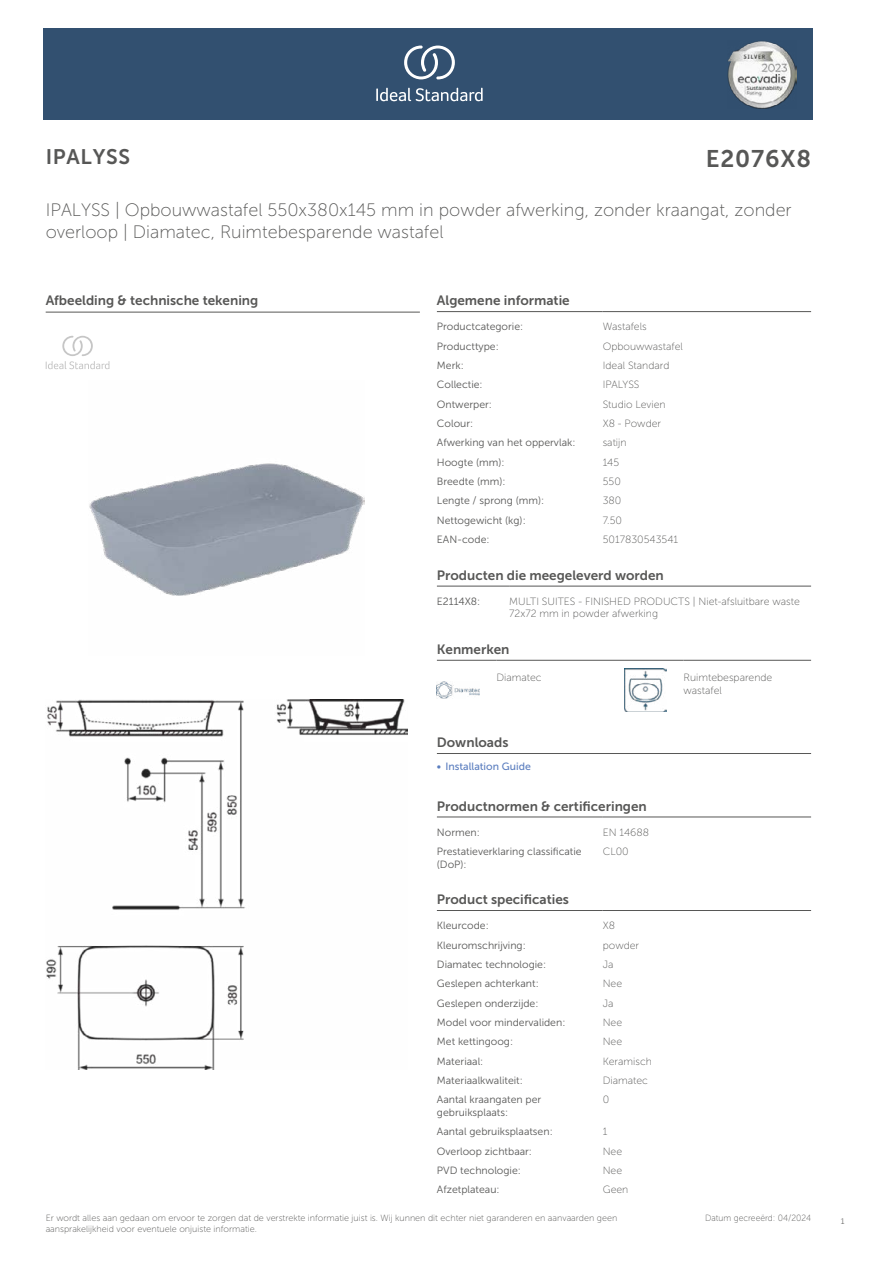
<style>
.page{position:relative;width:893px;height:1263px;background:#fff}
.page>*{position:absolute;margin:0;border:0;box-sizing:border-box;transform-origin:0 0}
.t1{font:24px "Museo Sans 700";letter-spacing:.035em;color:#575756}
.t2{font:21px "Museo Sans 700";letter-spacing:.035em;color:#575756}
.t3{font:18px/21.6px "Museo Sans 100";color:#575756}
.t4{font:13.5px "Museo Sans 700";color:#575756}
.t5{font:10.5px/12.6px "Museo Sans 300";color:#575756}
.t6{font:10.5px/12.6px "Museo Sans 100";color:#575756}
.t7{font:10.5px "Museo Sans 500";color:#5b7ebf}
.t8{font:9px/10.8px "Museo Sans 100";color:#575756}
.t9{font:9px "Museo Sans 100";color:#575756;scale:.95 1}
.t10{font:300 9px "Calibri";color:#575756;scale:.95 1}
</style>
<div class="page">
<div style="left:43px;top:28px;width:770px;height:92px;background:#325070"></div>
<hr style="left:437px;top:311px;width:166px;height:1px;background:#575756">
<hr style="left:603px;top:311px;width:208px;height:1px;background:#575756">
<hr style="left:437px;top:586px;width:72px;height:1px;background:#575756">
<hr style="left:509px;top:586px;width:302px;height:1px;background:#575756">
<hr style="left:437px;top:660px;width:59px;height:1px;background:#575756">
<hr style="left:496px;top:660px;width:128px;height:1px;background:#575756">
<hr style="left:624px;top:660px;width:59px;height:1px;background:#575756">
<hr style="left:683px;top:660px;width:128px;height:1px;background:#575756">
<img style="left:437px;top:682px;width:42px;height:17px">
<img style="left:624px;top:669px;width:42px;height:42px">
<hr style="left:437px;top:753px;width:187px;height:1px;background:#575756">
<hr style="left:624px;top:753px;width:187px;height:1px;background:#575756">
<hr style="left:437px;top:817px;width:166px;height:1px;background:#575756">
<hr style="left:603px;top:817px;width:208px;height:1px;background:#575756">
<hr style="left:437px;top:910px;width:166px;height:1px;background:#575756">
<hr style="left:603px;top:910px;width:208px;height:1px;background:#575756">
<img style="left:46px;top:699px;width:361px;height:370px">
<hr style="left:46px;top:312px;width:374px;height:1px;background:#575756">
<svg style="left:46px;top:336px;width:63px;height:33px"></svg>
<img style="left:89px;top:463px;width:275px;height:133px">
<svg style="left:376px;top:88px;width:107px;height:13px"></svg>
<svg style="left:404px;top:46px;width:51px;height:33px"></svg>
<img style="left:728px;top:41px;width:68px;height:68px">
<h2 class="t2" style="left:46px;top:145px;width:86px">IPALYSS</h2>
<h1 class="t1" style="left:706px;top:145px;width:107px">E2076X8</h1>
<h3 class="t3" style="left:46px;top:199px;width:747px">IPALYSS | Opbouwwastafel 550x380x145 mm in powder afwerking, zonder kraangat, zonder overloop | Diamatec, Ruimtebesparende wastafel</h3>
<p class="t4" style="left:46px;top:293px;width:214px">Afbeelding &amp; technische tekening</p>
<p class="t4" style="left:437px;top:293px;width:134px">Algemene informatie</p>
<p class="t5" style="left:437px;top:320px;width:88px">Productcategorie:</p>
<p class="t6" style="left:603px;top:320px;width:46px">Wastafels</p>
<p class="t5" style="left:437px;top:340px;width:63px">Producttype:</p>
<p class="t6" style="left:603px;top:340px;width:82px">Opbouwwastafel</p>
<p class="t5" style="left:437px;top:359px;width:28px">Merk:</p>
<p class="t6" style="left:603px;top:359px;width:68px">Ideal Standard</p>
<p class="t5" style="left:437px;top:378px;width:47px">Collectie:</p>
<p class="t6" style="left:603px;top:379px;width:38px">IPALYSS</p>
<p class="t5" style="left:437px;top:398px;width:57px">Ontwerper:</p>
<p class="t6" style="left:603px;top:398px;width:65px">Studio Levien</p>
<p class="t5" style="left:437px;top:417px;width:38px">Colour:</p>
<p class="t6" style="left:603px;top:417px;width:60px">X8 - Powder</p>
<p class="t5" style="left:437px;top:437px;width:140px">Afwerking van het oppervlak:</p>
<p class="t6" style="left:603px;top:437px;width:25px">satijn</p>
<p class="t5" style="left:437px;top:456px;width:69px">Hoogte (mm):</p>
<p class="t6" style="left:603px;top:456px;width:18px">145</p>
<p class="t5" style="left:437px;top:475px;width:70px">Breedte (mm):</p>
<p class="t6" style="left:603px;top:475px;width:20px">550</p>
<p class="t5" style="left:437px;top:495px;width:109px">Lengte / sprong (mm):</p>
<p class="t6" style="left:603px;top:495px;width:20px">380</p>
<p class="t5" style="left:437px;top:514px;width:90px">Nettogewicht (kg):</p>
<p class="t6" style="left:603px;top:514px;width:21px">7.50</p>
<p class="t5" style="left:437px;top:533px;width:54px">EAN-code:</p>
<p class="t6" style="left:603px;top:533px;width:77px">5017830543541</p>
<p class="t4" style="left:437px;top:567px;width:228px">Producten die meegeleverd worden</p>
<p class="t5" style="left:437px;top:595px;width:45px">E2114X8:</p>
<p class="t6" style="left:509px;top:595px;width:292px">MULTI SUITES - FINISHED PRODUCTS | Niet-afsluitbare waste<br>72x72 mm in powder afwerking</p>
<p class="t4" style="left:437px;top:642px;width:74px">Kenmerken</p>
<p class="t6" style="left:496px;top:671px;width:47px">Diamatec</p>
<p class="t6" style="left:683px;top:671px;width:90px">Ruimtebesparende wastafel</p>
<p class="t4" style="left:437px;top:735px;width:73px">Downloads</p>
<p class="t7" style="left:437px;top:761px;width:95px">• Installation Guide</p>
<p class="t4" style="left:437px;top:798px;width:211px">Productnormen &amp; certificeringen</p>
<p class="t5" style="left:437px;top:826px;width:44px">Normen:</p>
<p class="t6" style="left:603px;top:826px;width:48px">EN 14688</p>
<p class="t5" style="left:437px;top:845px;width:146px">Prestatieverklaring classificatie (DoP):</p>
<p class="t6" style="left:603px;top:845px;width:28px">CL00</p>
<p class="t4" style="left:437px;top:892px;width:134px">Product specificaties</p>
<p class="t5" style="left:437px;top:919px;width:53px">Kleurcode:</p>
<p class="t6" style="left:603px;top:919px;width:14px">X8</p>
<p class="t5" style="left:437px;top:939px;width:90px">Kleuromschrijving:</p>
<p class="t6" style="left:603px;top:939px;width:38px">powder</p>
<p class="t5" style="left:437px;top:958px;width:111px">Diamatec technologie:</p>
<p class="t6" style="left:603px;top:958px;width:12px">Ja</p>
<p class="t5" style="left:437px;top:977px;width:103px">Geslepen achterkant:</p>
<p class="t6" style="left:603px;top:977px;width:21px">Nee</p>
<p class="t5" style="left:437px;top:997px;width:103px">Geslepen onderzijde:</p>
<p class="t6" style="left:603px;top:997px;width:12px">Ja</p>
<p class="t5" style="left:437px;top:1016px;width:130px">Model voor mindervaliden:</p>
<p class="t6" style="left:603px;top:1016px;width:21px">Nee</p>
<p class="t5" style="left:437px;top:1035px;width:78px">Met kettingoog:</p>
<p class="t6" style="left:603px;top:1035px;width:21px">Nee</p>
<p class="t5" style="left:437px;top:1055px;width:48px">Materiaal:</p>
<p class="t6" style="left:603px;top:1055px;width:51px">Keramisch</p>
<p class="t5" style="left:437px;top:1074px;width:87px">Materiaalkwaliteit:</p>
<p class="t6" style="left:603px;top:1074px;width:47px">Diamatec</p>
<p class="t5" style="left:437px;top:1093px;width:106px">Aantal kraangaten per gebruiksplaats:</p>
<p class="t6" style="left:603px;top:1093px;width:8px">0</p>
<p class="t5" style="left:437px;top:1125px;width:117px">Aantal gebruiksplaatsen:</p>
<p class="t6" style="left:603px;top:1125px;width:6px">1</p>
<p class="t5" style="left:437px;top:1145px;width:97px">Overloop zichtbaar:</p>
<p class="t6" style="left:603px;top:1145px;width:21px">Nee</p>
<p class="t5" style="left:437px;top:1164px;width:85px">PVD technologie:</p>
<p class="t6" style="left:603px;top:1164px;width:21px">Nee</p>
<p class="t5" style="left:437px;top:1183px;width:64px">Afzetplateau:</p>
<p class="t6" style="left:603px;top:1183px;width:27px">Geen</p>
<p class="t8" style="left:46px;top:1212px;width:573px">Er wordt alles aan gedaan om ervoor te zorgen dat de verstrekte informatie juist is. Wij kunnen dit echter niet garanderen en aanvaarden geen aansprakelijkheid voor eventuele onjuiste informatie.</p>
<p class="t9" style="left:705px;top:1213px;width:113px">Datum gecreeërd: 04/2024</p>
<p class="t10" style="left:840px;top:1215px;width:6px">1</p>
</div>
